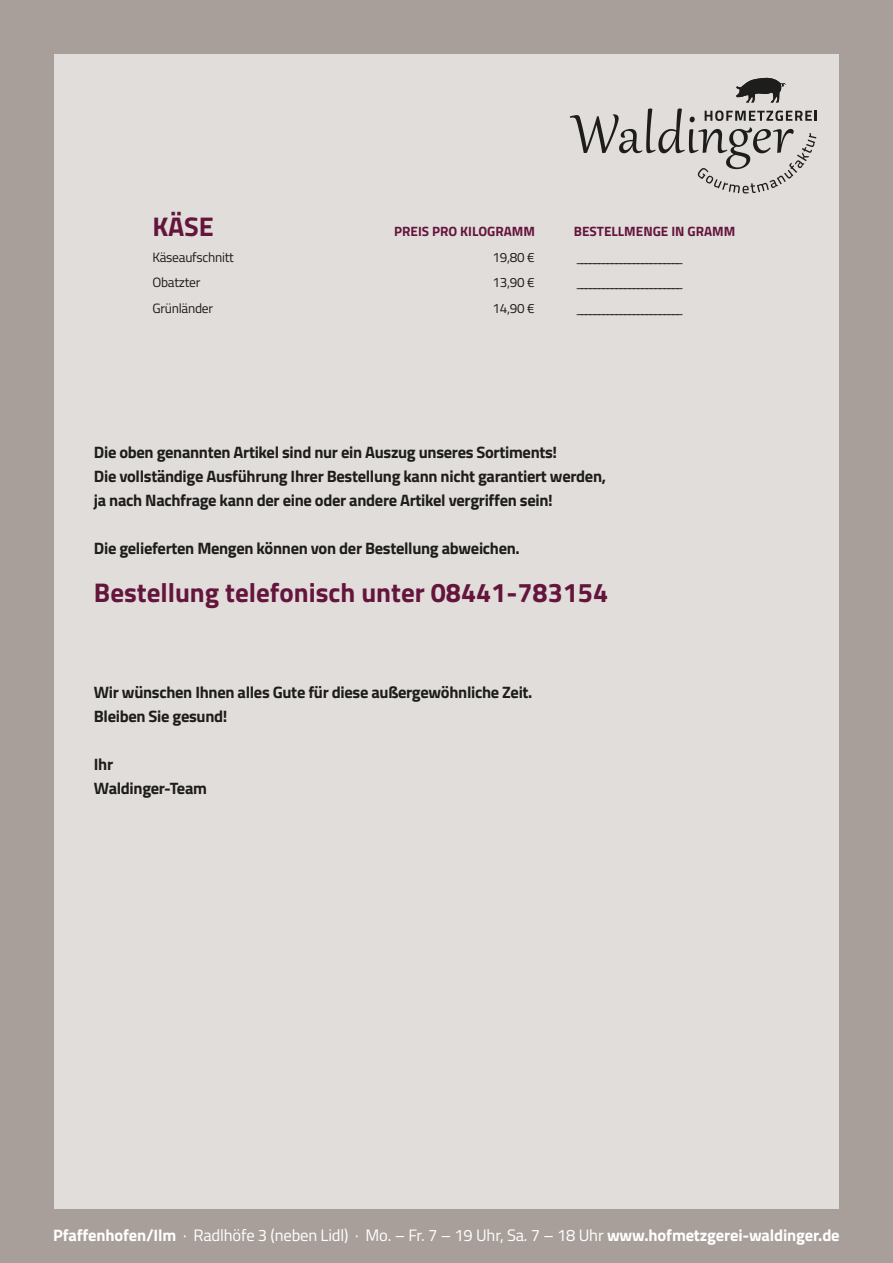
<style>
.page{position:relative;width:893px;height:1263px;background:#a89f9a}
.page>*{position:absolute;margin:0;border:0;box-sizing:border-box;transform-origin:0 0}
.t1{font:700 27px "Cairo";color:#64153b}
.t2{font:700 16.5px/24px "Cairo";letter-spacing:-.02em;color:#1d1d1b}
.t3{font:16.5px "Cairo";letter-spacing:-.01em;color:#fff}
.t4{font:13.5px "Cairo";letter-spacing:-.02em;color:#1d1d1b}
.t5{font:700 13.5px "Cairo";color:#64153b}
.s1{font-weight:700}
</style>
<div class="page">
<div style="left:54px;top:54px;width:785px;height:1155px;background:#e1dddb"></div>
<svg style="left:570px;top:78px;width:247px;height:115px"></svg>
<h1 class="t1" style="left:152px;top:205px;width:63px">KÄSE</h1>
<p class="t5" style="left:394px;top:220px;width:142px">PREIS PRO KILOGRAMM</p>
<p class="t5" style="left:574px;top:220px;width:163px">BESTELLMENGE IN GRAMM</p>
<p class="t4" style="left:152px;top:247px;width:83px">Käseaufschnitt</p>
<p class="t4" style="left:493px;top:247px;width:44px">19,80 €</p>
<p class="t4" style="left:152px;top:272px;width:49px">Obatzter</p>
<p class="t4" style="left:493px;top:272px;width:44px">13,90 €</p>
<p class="t4" style="left:152px;top:298px;width:62px">Grünländer</p>
<p class="t4" style="left:493px;top:298px;width:44px">14,90 €</p>
<p class="t4" style="left:575px;top:247px;width:110px">________________________</p>
<p class="t4" style="left:575px;top:272px;width:110px">________________________</p>
<p class="t4" style="left:575px;top:298px;width:110px">________________________</p>
<p class="t2" style="left:94px;top:440px;width:514px">Die oben genannten Artikel sind nur ein Auszug unseres Sortiments!<br>Die vollständige Ausführung Ihrer Bestellung kann nicht garantiert werden, ja nach Nachfrage kann der eine oder andere Artikel vergriffen sein!</p>
<p class="t2" style="left:94px;top:536px;width:427px">Die gelieferten Mengen können von der Bestellung abweichen.</p>
<h1 class="t1" style="left:94px;top:571px;width:516px">Bestellung telefonisch unter 08441-783154</h1>
<p class="t2" style="left:94px;top:680px;width:440px">Wir wünschen Ihnen alles Gute für diese außergewöhnliche Zeit.<br>Bleiben Sie gesund!</p>
<p class="t2" style="left:94px;top:752px;width:115px">Ihr<br>Waldinger-Team</p>
<p class="t3" style="left:53px;top:1223px;width:788px"><span class="s1">Pfaffenhofen/Ilm</span> · Radlhöfe 3 (neben Lidl) · Mo. – Fr. 7 – 19 Uhr, Sa. 7 – 18 Uhr <span class="s1">www.hofmetzgerei-waldinger.de</span></p>
</div>
